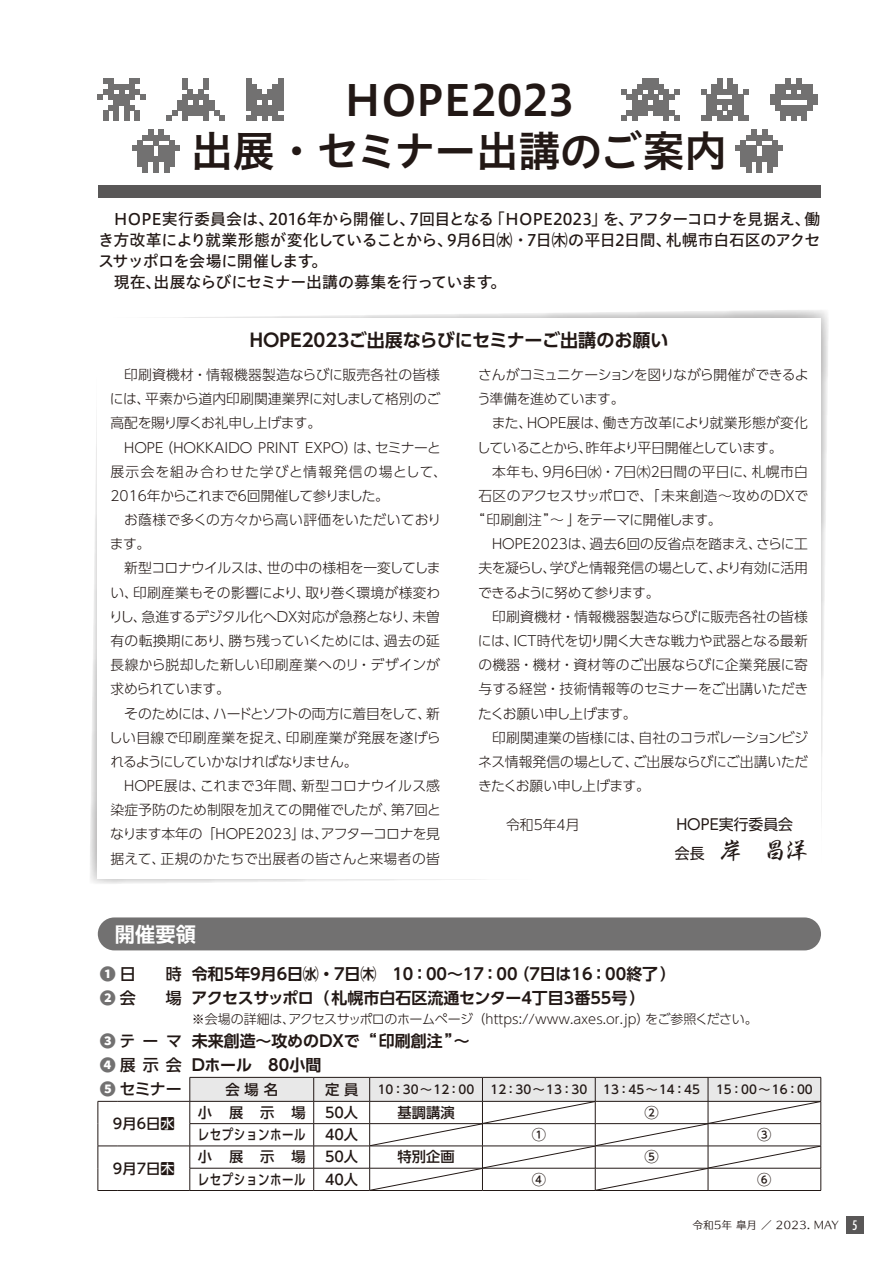
<style>
.page{position:relative;width:893px;height:1263px;background:#fff}
.page>*{position:absolute;margin:0;border:0;box-sizing:border-box;transform-origin:0 0}
.t1{font:42.45px/51px "Hiragino UD Sans Std W6";letter-spacing:-.015em;color:#221815;text-align:center}
.t2{font:500 23.4px "Kaku Gyo Std";color:#221815}
.t3{font:700 20.25px "UD Shin Go Pro De";color:#fff}
.t4{font:700 18px "UD Shin Go Pro De";color:#221815}
.t5{font:700 16.05px/24px "UD Shin Go Pro De";color:#221815}
.t6{font:500 16.05px "UD Shin Go Pro";color:#221815}
.t7{font:16.05px "Corporate Logo Bold ver 2";color:#727171}
.t8{font:15.9px "Hiragino UD Sans Std W5";letter-spacing:-.025em;color:#221815}
.t9{font:15.9px "Hiragino UD Sans Std W5";letter-spacing:-.005em;color:#221815}
.t10{font:15.9px "Hiragino UD Sans Std W5";letter-spacing:-.045em;color:#221815}
.t11{font:14.85px "UD Shin Go Pro";color:#221815}
.t12{font:500 14.25px "UD Shin Go Pro";letter-spacing:.03em;color:#221815}
.t13{font:500 14.25px "UD Shin Go Pro";letter-spacing:.055em;color:#221815;scale:.8 1}
.t14{font:300 13.8px/24.2px "UD Shin Go Pro";letter-spacing:-.005em;color:#221815;text-align:justify}
.t15{font:300 13.8px "UD Shin Go Pro";letter-spacing:-.035em;color:#221815}
.t16{font:300 13.8px/24.2px "UD Shin Go Pro";letter-spacing:-.03em;color:#221815}
.t17{font:300 13.8px "UD Shin Go Pro";letter-spacing:-.045em;color:#221815}
.t18{font:300 13.8px "UD Shin Go Pro";letter-spacing:.02em;color:#221815}
.t19{font:300 13.8px "UD Shin Go Pro";letter-spacing:-.025em;color:#221815}
.t20{font:300 13.8px "UD Shin Go Pro";letter-spacing:-.06em;color:#221815}
.t21{font:300 13.05px "UD Shin Go Pro";letter-spacing:-.02em;color:#221815}
.t22{font:500 12px "UD Shin Go Pro";color:#221815}
.t23{font:10.65px "UD Typos 58 Std";color:#221815}
.s1{font-family:"UD Shin Go Pro";font-weight:400;font-size:14.85px}
.s2{font-family:"UD Shin Go Pro";font-weight:500;color:#221815}
.s3{font-family:"UD Shin Go Pro";font-weight:500}
.s4{font-family:"Corporate Logo Bold ver 2";font-weight:400;color:#727171}
.s5{font-family:"Futura";font-weight:500;font-stretch:condensed;font-size:12.75px;color:#fff}
</style>
<div class="page">
<div style="left:846px;top:1216px;width:17px;height:17px;background:#595757"></div>
<svg style="left:90px;top:310px;width:738px;height:574px"></svg>
<div style="left:98px;top:917px;width:723px;height:33px;background:#727171;border-radius:16px"></div>
<div style="left:98px;top:185px;width:723px;height:13px;background:#595757"></div>
<div style="left:98px;top:318px;width:723px;height:561px;background:#fff"></div>
<hr style="left:118px;top:1190px;width:72px;height:1px;background:#221815">
<hr style="left:190px;top:1190px;width:124px;height:1px;background:#221815">
<hr style="left:314px;top:1190px;width:56px;height:1px;background:#221815">
<hr style="left:482px;top:1190px;width:113px;height:1px;background:#221815">
<hr style="left:708px;top:1190px;width:113px;height:1px;background:#221815">
<hr style="left:118px;top:1101px;width:72px;height:1px;background:#221815">
<svg style="left:98px;top:1101px;width:20px;height:90px"></svg>
<hr style="left:118px;top:1146px;width:72px;height:1px;background:#221815">
<hr style="left:370px;top:1190px;width:112px;height:1px;background:#221815">
<hr style="left:595px;top:1190px;width:113px;height:1px;background:#221815">
<svg style="left:190px;top:1077px;width:632px;height:113px"></svg>
<svg style="left:98px;top:79px;width:47px;height:42px"></svg>
<svg style="left:167px;top:79px;width:58px;height:42px"></svg>
<svg style="left:621px;top:79px;width:59px;height:42px"></svg>
<svg style="left:701px;top:79px;width:48px;height:42px"></svg>
<svg style="left:735px;top:130px;width:48px;height:42px"></svg>
<svg style="left:132px;top:130px;width:48px;height:42px"></svg>
<svg style="left:770px;top:79px;width:47px;height:42px"></svg>
<svg style="left:246px;top:79px;width:37px;height:42px"></svg>
<h1 class="t1" style="left:191px;top:72px;width:538px">HOPE2023<br>出展・セミナー出講のご案内</h1>
<p class="t9" style="left:114px;top:206px;width:708px">HOPE実行委員会は、2016年から開催し、7回目となる「HOPE2023」を、アフターコロナを見据え、働</p>
<p class="t8" style="left:98px;top:228px;width:724px">き方改革により就業形態が変化していることから、9月6日㈬・7日㈭の平日2日間、札幌市白石区のアクセ</p>
<p class="t10" style="left:98px;top:249px;width:231px">スサッポロを会場に開催します。</p>
<p class="t8" style="left:114px;top:270px;width:394px">現在、出展ならびにセミナー出講の募集を行っています。</p>
<h3 class="t4" style="left:250px;top:325px;width:420px">HOPE2023ご出展ならびにセミナーご出講のお願い</h3>
<p class="t14" style="left:110px;top:362px;width:332px;text-indent:14px">印刷資機材・情報機器製造ならびに販売各社の皆様には、平素から道内印刷関連業界に対しまして格別のご高配を賜り厚くお礼申し上げます。</p>
<p class="t14" style="left:110px;top:435px;width:338px;text-align:left;text-indent:14px">HOPE（HOKKAIDO PRINT EXPO）は、セミナーと展示会を組み合わせた学びと情報発信の場として、<br>2016年からこれまで6回開催して参りました。</p>
<p class="t14" style="left:110px;top:507px;width:333px;text-indent:14px">お蔭様で多くの方々から高い評価をいただいております。</p>
<p class="t14" style="left:109px;top:556px;width:333px;text-indent:15px">新型コロナウイルスは、世の中の様相を一変してしまい、印刷産業もその影響により、取り巻く環境が様変わりし、急進するデジタル化へDX対応が急務となり、未曽有の転換期にあり、勝ち残っていくためには、過去の延長線から脱却した新しい印刷産業へのリ・デザインが求められています。</p>
<p class="t14" style="left:109px;top:701px;width:333px;text-indent:15px">そのためには、ハードとソフトの両方に着目をして、新しい目線で印刷産業を捉え、印刷産業が発展を遂げられるようにしていかなければなりません。</p>
<p class="t14" style="left:110px;top:773px;width:332px;text-indent:14px">HOPE展は、これまで3年間、新型コロナウイルス感染症予防のため制限を加えての開催でしたが、第7回となります本年の「HOPE2023」は、アフターコロナを見据えて、正規のかたちで出展者の皆さんと来場者の皆</p>
<p class="t16" style="left:477px;top:362px;width:333px">さんがコミュニケーションを図りながら開催ができるよう準備を進めています。</p>
<p class="t14" style="left:477px;top:410px;width:333px;text-indent:15px">また、HOPE展は、働き方改革により就業形態が変化していることから、昨年より平日開催としています。</p>
<p class="t14" style="left:492px;top:459px;width:317px">本年も、9月6日㈬・7日㈭2日間の平日に、札幌市白</p>
<p class="t14" style="left:478px;top:483px;width:331px">石区のアクセスサッポロで、「未来創造〜攻めのDXで</p>
<p class="t15" style="left:471px;top:509px;width:252px">“印刷創注”〜」をテーマに開催します。</p>
<p class="t14" style="left:492px;top:531px;width:317px">HOPE2023は、過去6回の反省点を踏まえ、さらに工</p>
<p class="t15" style="left:478px;top:557px;width:331px">夫を凝らし、学びと情報発信の場として、より有効に活用</p>
<p class="t20" style="left:478px;top:581px;width:183px">できるように努めて参ります。</p>
<p class="t14" style="left:492px;top:604px;width:317px">印刷資機材・情報機器製造ならびに販売各社の皆様</p>
<p class="t14" style="left:478px;top:628px;width:332px">には、ICT時代を切り開く大きな戦力や武器となる最新</p>
<p class="t18" style="left:478px;top:654px;width:331px">の機器・機材・資材等のご出展ならびに企業発展に寄</p>
<p class="t14" style="left:478px;top:676px;width:332px">与する経営・技術情報等のセミナーをご出講いただき</p>
<p class="t17" style="left:478px;top:702px;width:160px">たくお願い申し上げます。</p>
<p class="t19" style="left:492px;top:726px;width:317px">印刷関連業の皆様には、自社のコラボレーションビジ</p>
<p class="t14" style="left:478px;top:749px;width:332px">ネス情報発信の場として、ご出展ならびにご出講いただ</p>
<p class="t17" style="left:478px;top:775px;width:173px">きたくお願い申し上げます。</p>
<p class="t14" style="left:478px;top:812px;width:103px">　　令和5年4月</p>
<p class="t11" style="left:676px;top:812px;width:133px">HOPE実行委員会　</p>
<h2 class="t2" style="left:675px;top:834px;width:135px"><span class="s1">会長　</span>岸　昌洋</h2>
<h3 class="t3" style="left:115px;top:917px;width:83px">開催要領</h3>
<p class="t7" style="left:100px;top:963px;width:37px">❶<span class="s2">日</span></p>
<p class="t5" style="left:166px;top:962px;width:512px"><span class="s3">時</span> 令和5年9月6日㈬・7日㈭　10：00～17：00（7日は16：00終了）</p>
<p class="t7" style="left:100px;top:987px;width:37px">❷<span class="s2">会</span></p>
<p class="t5" style="left:166px;top:986px;width:481px"><span class="s3">場</span> アクセスサッポロ（札幌市白石区流通センター4丁目3番55号）</p>
<p class="t21" style="left:192px;top:1008px;width:567px">※会場の詳細は、アクセスサッポロのホームページ（https://www.axes.or.jp）をご参照ください。</p>
<p class="t5" style="left:100px;top:1029px;width:370px"><span class="s4">❸</span> <span class="s3">テーマ</span> 未来創造〜攻めのDXで“印刷創注”〜<br><span class="s4">❹</span> <span class="s3">展示会</span>Ｄホール　80小間</p>
<p class="t6" style="left:100px;top:1076px;width:83px"><span class="s4">❺</span> セミナー</p>
<p class="t12" style="left:226px;top:1078px;width:54px">会 場 名</p>
<p class="t12" style="left:325px;top:1078px;width:35px">定 員</p>
<p class="t22" style="left:378px;top:1079px;width:98px">10：30〜12：00</p>
<p class="t22" style="left:490px;top:1079px;width:98px">12：30〜13：30</p>
<p class="t22" style="left:603px;top:1079px;width:98px">13：45〜14：45</p>
<p class="t22" style="left:716px;top:1079px;width:98px">15：00〜16：00</p>
<p class="t12" style="left:113px;top:1112px;width:63px">9月6日水</p>
<p class="t12" style="left:198px;top:1101px;width:109px">小展示場</p>
<p class="t12" style="left:325px;top:1101px;width:35px">50人</p>
<p class="t12" style="left:397px;top:1101px;width:59px">基調講演</p>
<p class="t12" style="left:644px;top:1101px;width:16px">②</p>
<p class="t13" style="left:198px;top:1123px;width:136px">レセプションホール</p>
<p class="t12" style="left:325px;top:1123px;width:35px">40人</p>
<p class="t12" style="left:532px;top:1123px;width:16px">①</p>
<p class="t12" style="left:757px;top:1123px;width:16px">③</p>
<p class="t12" style="left:113px;top:1157px;width:63px">9月7日木</p>
<p class="t12" style="left:198px;top:1145px;width:109px">小展示場</p>
<p class="t12" style="left:325px;top:1145px;width:35px">50人</p>
<p class="t12" style="left:397px;top:1145px;width:59px">特別企画</p>
<p class="t12" style="left:644px;top:1145px;width:16px">⑤</p>
<p class="t13" style="left:198px;top:1168px;width:136px">レセプションホール</p>
<p class="t12" style="left:325px;top:1168px;width:35px">40人</p>
<p class="t12" style="left:532px;top:1168px;width:16px">④</p>
<p class="t12" style="left:757px;top:1168px;width:16px">⑥</p>
<p class="t23" style="left:692px;top:1216px;width:166px">令和5年 皐月 ／ 2023. MAY <span class="s5">5</span></p>
</div>
